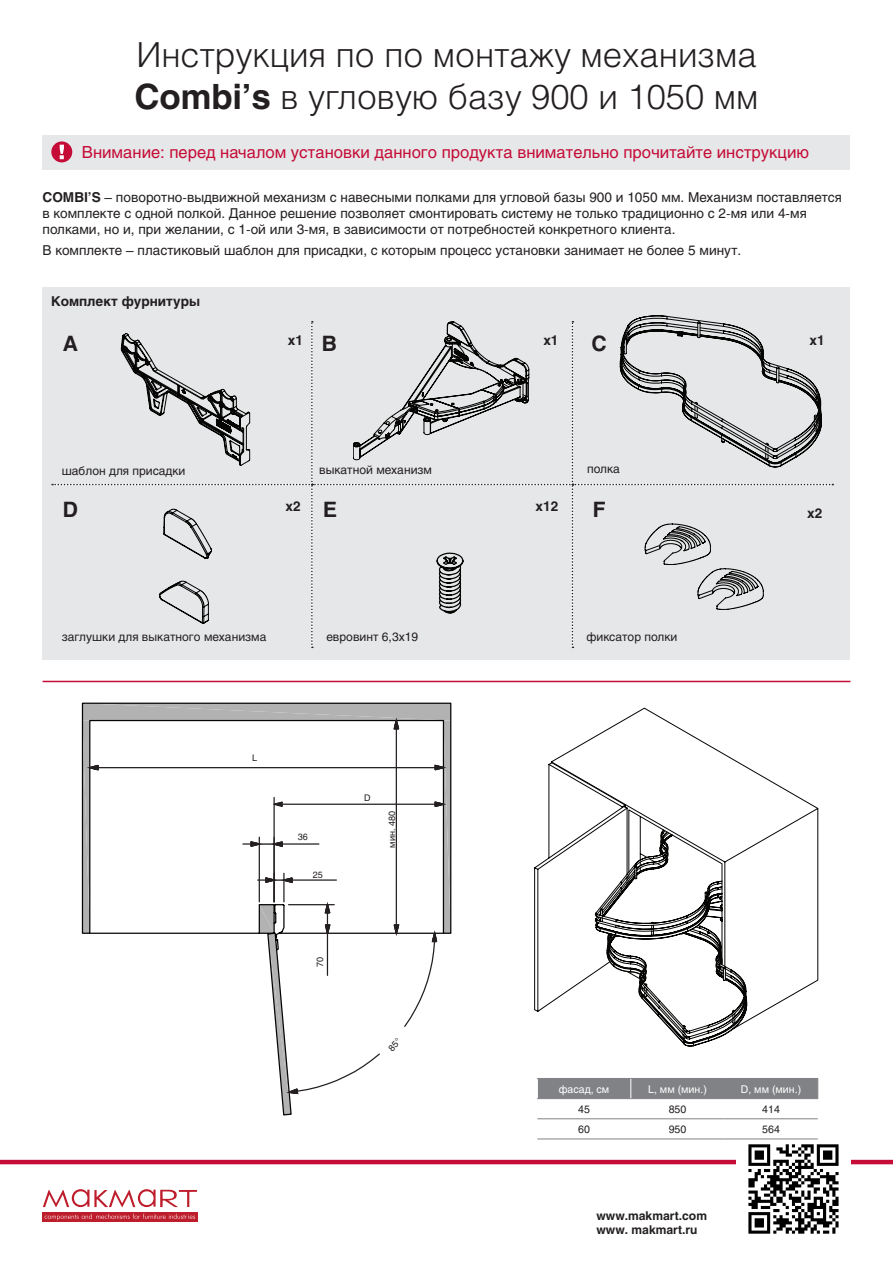
<style>
.page{position:relative;width:893px;height:1263px;background:#fff}
.page>*{position:absolute;margin:0;border:0;box-sizing:border-box;transform-origin:0 0}
.артикулы{font:300 34.5px "Helios";color:#231f20}
.t1{font:700 21px "Helios";color:#231f20}
.артикулы-2{font:16.5px "Helios";color:#c40c37}
.t2{font:13.5px/16.2px "Helios";color:#231f20}
.t3{font:700 13.5px "Helios";color:#231f20}
.t4{font:12px "Helios";color:#231f20}
.t5{font:700 12px/14.4px "Helios";color:#231f20}
.t6{font:10.65px "Helios";color:#fff}
.t7{font:10.65px "Helios";color:#231f20}
.схемы{font:9px "Helios";color:#231f20}
.s1{font-weight:700}
</style>
<div class="page">
<div style="left:42px;top:1212px;width:156px;height:10px;background:#be1d2c"></div>
<svg style="left:45px;top:1214px;width:150px;height:6px"></svg>
<svg style="left:43px;top:1189px;width:154px;height:18px"></svg>
<hr style="left:0;top:1160px;width:893px;height:4px;background:#c40c37">
<img style="left:737px;top:1139px;width:113px;height:95px">
<div style="left:43px;top:287px;width:807px;height:372px;background:#e6e7e9"></div>
<svg style="left:551px;top:707px;width:267px;height:340px"></svg>
<svg style="left:595px;top:1039px;width:152px;height:6px"></svg>
<svg style="left:534px;top:762px;width:213px;height:277px"></svg>
<div style="left:43px;top:135px;width:807px;height:34px;background:#e6e7e9"></div>
<div style="left:52px;top:142px;width:20px;height:20px;background:#c40c37;border-radius:50%"></div>
<div style="left:51px;top:141px;width:21px;height:21px;border:2px solid #c40c37;border-radius:50%"></div>
<svg style="left:60px;top:145px;width:4px;height:14px"></svg>
<hr style="left:43px;top:681px;width:807px;height:1px;background:#c40c37">
<svg style="left:52px;top:315px;width:781px;height:333px"></svg>
<hr style="left:537px;top:1098px;width:94px;height:1px;background:#808285">
<hr style="left:631px;top:1098px;width:93px;height:1px;background:#808285">
<hr style="left:724px;top:1098px;width:94px;height:1px;background:#808285">
<hr style="left:537px;top:1118px;width:94px;height:1px;background:#808285">
<hr style="left:631px;top:1118px;width:93px;height:1px;background:#808285">
<hr style="left:724px;top:1118px;width:94px;height:1px;background:#808285">
<hr style="left:537px;top:1138px;width:94px;height:1px;background:#808285">
<hr style="left:631px;top:1138px;width:93px;height:1px;background:#808285">
<hr style="left:724px;top:1138px;width:94px;height:1px;background:#808285">
<div style="left:537px;top:1078px;width:281px;height:20px;background:#808285"></div>
<svg style="left:81px;top:703px;width:371px;height:412px"></svg>
<p class="артикулы" style="left:136px;top:34px;width:622px">Инструкция по по монтажу механизма</p>
<p class="артикулы" style="left:134px;top:76px;width:626px"><span class="s1">Combi’s</span> в угловую базу 900 и 1050 мм</p>
<p class="артикулы-2" style="left:82px;top:143px;width:729px">Внимание: перед началом установки данного продукта внимательно прочитайте инструкцию</p>
<p class="t2" style="left:43px;top:189px;width:801px"><span class="s1">COMBI’S</span> – поворотно-выдвижной механизм с навесными полками для угловой базы 900 и 1050 мм. Механизм поставляется в комплекте с одной полкой. Данное решение позволяет смонтировать систему не только традиционно с 2-мя или 4-мя полками, но и, при желании, с 1-ой или 3-мя, в зависимости от потребностей конкретного клиента.</p>
<p class="t2" style="left:43px;top:242px;width:700px">В комплекте – пластиковый шаблон для присадки, с которым процесс установки занимает не более 5 минут.</p>
<p class="t3" style="left:51px;top:293px;width:150px">Комплект фурнитуры</p>
<p class="t1" style="left:63px;top:331px;width:17px">A</p>
<p class="t3" style="left:288px;top:332px;width:17px">x1</p>
<p class="t3" style="left:543px;top:332px;width:17px">x1</p>
<p class="t1" style="left:322px;top:331px;width:17px">B</p>
<p class="t1" style="left:591px;top:331px;width:17px">C</p>
<p class="t4" style="left:62px;top:464px;width:125px">шаблон для присадки</p>
<p class="t4" style="left:319px;top:463px;width:114px">выкатной механизм</p>
<p class="t4" style="left:587px;top:461px;width:34px">полка</p>
<p class="t1" style="left:63px;top:497px;width:17px">D</p>
<p class="t3" style="left:286px;top:498px;width:17px">x2</p>
<p class="t3" style="left:536px;top:498px;width:24px">x12</p>
<p class="t1" style="left:323px;top:497px;width:16px">E</p>
<p class="t1" style="left:593px;top:497px;width:14px">F</p>
<p class="t4" style="left:62px;top:629px;width:206px">заглушки для выкатного механизма</p>
<p class="t4" style="left:326px;top:629px;width:93px">евровинт 6,3х19</p>
<p class="t4" style="left:587px;top:629px;width:92px">фиксатор полки</p>
<p class="схемы" style="left:252px;top:752px;width:7px">L</p>
<p class="схемы" style="left:298px;top:831px;width:12px">36</p>
<p class="схемы" style="left:313px;top:869px;width:12px">25</p>
<p class="схемы" style="left:315px;top:967px;width:12px;rotate:-90deg">70</p>
<p class="схемы" style="left:364px;top:793px;width:8px">D</p>
<p class="схемы" style="left:387px;top:848px;width:38px;rotate:-90deg">мин. 480</p>
<p class="t3" style="left:809px;top:332px;width:17px">x1</p>
<p class="t3" style="left:807px;top:505px;width:17px">x2</p>
<p class="t6" style="left:559px;top:1082px;width:52px">фасад, см</p>
<p class="t6" style="left:648px;top:1082px;width:60px">L, мм (мин.)</p>
<p class="t6" style="left:741px;top:1082px;width:62px">D, мм (мин.)</p>
<p class="t7" style="left:578px;top:1103px;width:13px">45</p>
<p class="t7" style="left:669px;top:1103px;width:19px">850</p>
<p class="t7" style="left:762px;top:1103px;width:19px">414</p>
<p class="t7" style="left:578px;top:1123px;width:13px">60</p>
<p class="t7" style="left:669px;top:1123px;width:19px">950</p>
<p class="t7" style="left:762px;top:1123px;width:19px">564</p>
<p class="t5" style="left:596px;top:1208px;width:112px">www.makmart.com www. makmart.ru</p>
</div>
